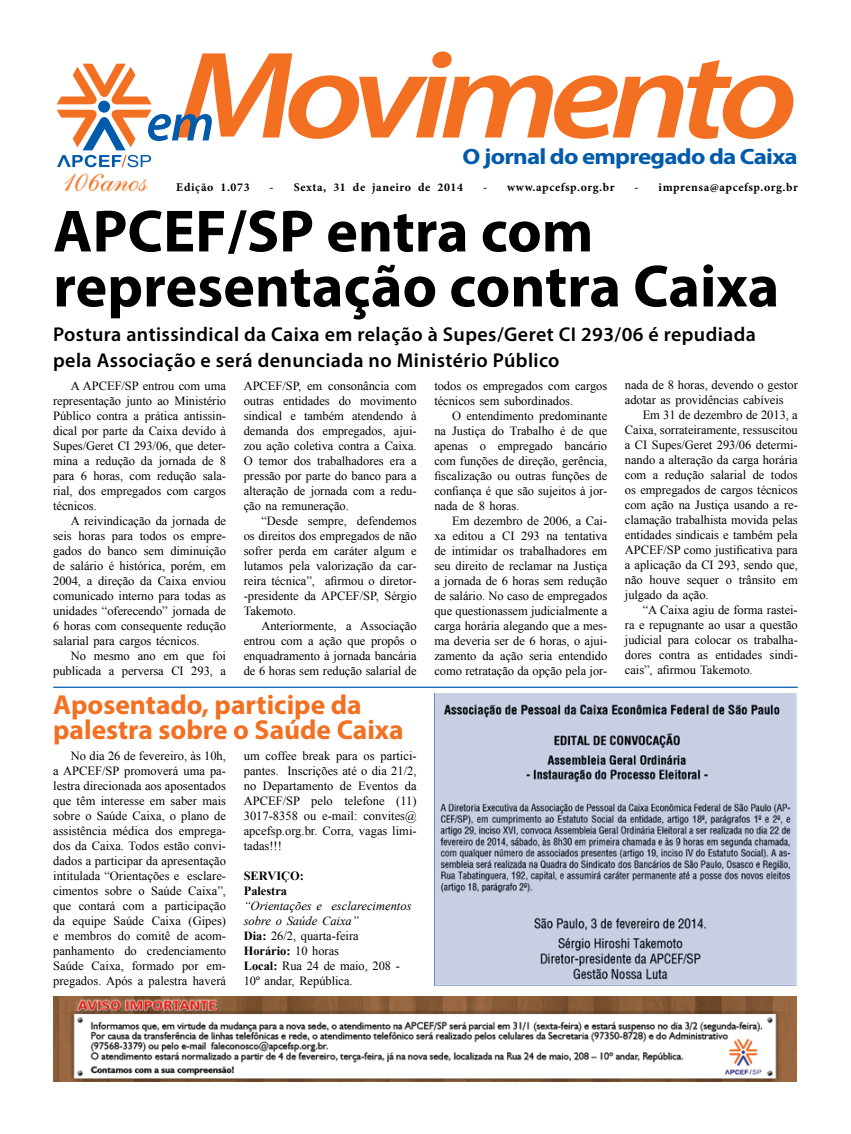
<style>
.page{position:relative;width:851px;height:1134px;background:#fff}
.page>*{position:absolute;margin:0;border:0;box-sizing:border-box;transform-origin:0 0}
.t1{font:italic 600 124.75px "Myriad Pro";letter-spacing:-.07em;color:#f36f21;scale:1.18 1}
.t2{font:700 60px/55px "Myriad Pro";color:#000}
.t3{font:700 27.5px/25px "Myriad Pro";color:#f36f21}
.t4{font:700 22.25px "Myriad Pro";letter-spacing:-.03em;color:#005baa;scale:1.12 1}
.t5{font:600 20px/26.2px "Myriad Pro";letter-spacing:.02em;color:#000}
.t6{font:12.5px/15px "Times New Roman";letter-spacing:-.005em;color:#000;text-align:justify}
.t7{font:700 12.5px/15px "Times New Roman";color:#000}
.t8{font:700 11.88px "Minion Pro";letter-spacing:.05em;color:#000}
.s1{font-style:italic}
.s2{font-weight:700}
</style>
<div class="page">
<svg style="left:57px;top:64px;width:94px;height:40px"></svg>
<div style="left:98px;top:101px;width:12px;height:12px;background:#005baa;border-radius:50%"></div>
<svg style="left:57px;top:110px;width:155px;height:57px"></svg>
<img style="left:64px;top:173px;width:84px;height:19px">
<hr style="left:53px;top:687px;width:744px;height:1px;background:#005baa">
<img style="left:434px;top:693px;width:362px;height:292px">
<img style="left:53px;top:996px;width:743px;height:85px">
<h1 class="t1" style="left:176px;top:16px;width:528px">Movimento</h1>
<h3 class="t4" style="left:462px;top:142px;width:301px">O jornal do empregado da Caixa</h3>
<p class="t8" style="left:176px;top:179px;width:75px">Edição 1.073</p>
<p class="t8" style="left:269px;top:179px;width:195px">- Sexta, 31 de janeiro de 2014</p>
<p class="t8" style="left:483px;top:179px;width:133px">- www.apcefsp.org.br</p>
<p class="t8" style="left:634px;top:179px;width:165px">- imprensa@apcefsp.org.br</p>
<h2 class="t2" style="left:53px;top:202px;width:727px">APCEF/SP entra com representação contra Caixa</h2>
<h3 class="t5" style="left:53px;top:321px;width:704px">Postura antissindical da Caixa em relação à Supes/Geret CI 293/06 é repudiada pela Associação e será denunciada no Ministério Público</h3>
<p class="t6" style="left:53px;top:378px;width:174px;text-indent:18px">A APCEF/SP entrou com uma representação junto ao Ministério Público contra a prática antissin&shy;dical por parte da Caixa devido à Supes/Geret CI 293/06, que deter&shy;mina a redução da jornada de 8 para 6 horas, com redução sala&shy;rial, dos empregados com cargos técnicos.</p>
<p class="t6" style="left:53px;top:513px;width:174px;text-indent:18px">A reivindicação da jornada de seis horas para todos os empre&shy;gados do banco sem diminuição de salário é histórica, porém, em 2004, a direção da Caixa enviou comunicado interno para todas as unidades “oferecendo” jornada de 6 horas com consequente redução salarial para cargos técnicos.</p>
<p class="t6" style="left:53px;top:648px;width:174px;text-align:right">No mesmo ano em que foi publicada a perversa CI 293, a</p>
<p class="t6" style="left:625px;top:377px;width:174px">nada de 8 horas, devendo o gestor adotar as providências cabíveis</p>
<p class="t6" style="left:625px;top:407px;width:174px;text-indent:18px">Em 31 de dezembro de 2013, a Caixa, sorrateiramente, ressuscitou a CI Supes/Geret 293/06 determi&shy;nando a alteração da carga horária com a redução salarial de todos os empregados de cargos técnicos com ação na Justiça usando a re&shy;clamação trabalhista movida pelas entidades sindicais e também pela APCEF/SP como justificativa para a aplicação da CI 293, sendo que, não houve sequer o trânsito em julgado da ação.</p>
<p class="t6" style="left:625px;top:602px;width:174px;text-indent:18px">“A Caixa agiu de forma rastei&shy;ra e repugnante ao usar a questão judicial para colocar os trabalha&shy;dores contra as entidades sindi&shy;cais”, afirmou Takemoto.</p>
<p class="t6" style="left:244px;top:378px;width:174px">APCEF/SP, em consonância com outras entidades do movimento sindical e também atendendo à demanda dos empregados, ajui&shy;zou ação coletiva contra a Caixa.<br>O temor dos trabalhadores era a pressão por parte do banco para a alteração de jornada com a redu&shy;ção na remuneração.</p>
<p class="t6" style="left:244px;top:513px;width:174px;text-indent:18px">“Desde sempre, defendemos os direitos dos empregados de não sofrer perda em caráter algum e lutamos pela valorização da car&shy;reira técnica”, afirmou o diretor--presidente da APCEF/SP, Sérgio Takemoto.</p>
<p class="t6" style="left:244px;top:618px;width:174px;text-indent:18px">Anteriormente, a Associação entrou com a ação que propôs o enquadramento à jornada bancária de 6 horas sem redução salarial de</p>
<h3 class="t3" style="left:53px;top:691px;width:352px">Aposentado, participe da palestra sobre o Saúde Caixa</h3>
<p class="t6" style="left:53px;top:748px;width:174px;text-indent:18px">No dia 26 de fevereiro, às 10h, a APCEF/SP promoverá uma pa&shy;lestra direcionada aos aposentados que têm interesse em saber mais sobre o Saúde Caixa, o plano de assistência médica dos emprega&shy;dos da Caixa. Todos estão convi&shy;dados a participar da apresentação intitulada “Orientações e esclare&shy;cimentos sobre o Saúde Caixa”, que contará com a participação da equipe Saúde Caixa (Gipes) e membros do comitê de acom&shy;panhamento do credenciamento Saúde Caixa, formado por em&shy;pregados. Após a palestra haverá</p>
<p class="t6" style="left:244px;top:748px;width:174px">um coffee break para os partici&shy;pantes. Inscrições até o dia 21/2, no Departamento de Eventos da APCEF/SP pelo telefone (11)<br>3017-8358 ou e-mail: convites@ apcefsp.org.br. Corra, vagas limi&shy;tadas!!!</p>
<p class="t6" style="left:434px;top:378px;width:174px">todos os empregados com cargos técnicos sem subordinados.</p>
<p class="t6" style="left:434px;top:408px;width:174px;text-indent:18px">O entendimento predominante na Justiça do Trabalho é de que apenas o empregado bancário com funções de direção, gerência, fiscalização ou outras funções de confiança é que são sujeitos à jor&shy;nada de 8 horas.</p>
<p class="t6" style="left:434px;top:513px;width:174px;text-indent:18px">Em dezembro de 2006, a Cai&shy;xa editou a CI 293 na tentativa de intimidar os trabalhadores em seu direito de reclamar na Justiça a jornada de 6 horas sem redução de salário. No caso de empregados que questionassem judicialmente a carga horária alegando que a mes&shy;ma deveria ser de 6 horas, o ajui&shy;zamento da ação seria entendido como retratação da opção pela jor-</p>
<p class="t7" style="left:244px;top:868px;width:62px">SERVIÇO:<br>Palestra</p>
<p class="t6" style="left:244px;top:898px;width:169px;text-align:left"><span class="s1">“Orientações e esclarecimentos sobre o Saúde Caixa”<br></span><span class="s2">Dia:</span> 26/2, quarta-feira<br><span class="s2">Horário:</span> 10 horas<br><span class="s2">Local:</span> Rua 24 de maio, 208 -<br>10º andar, República.</p>
</div>
